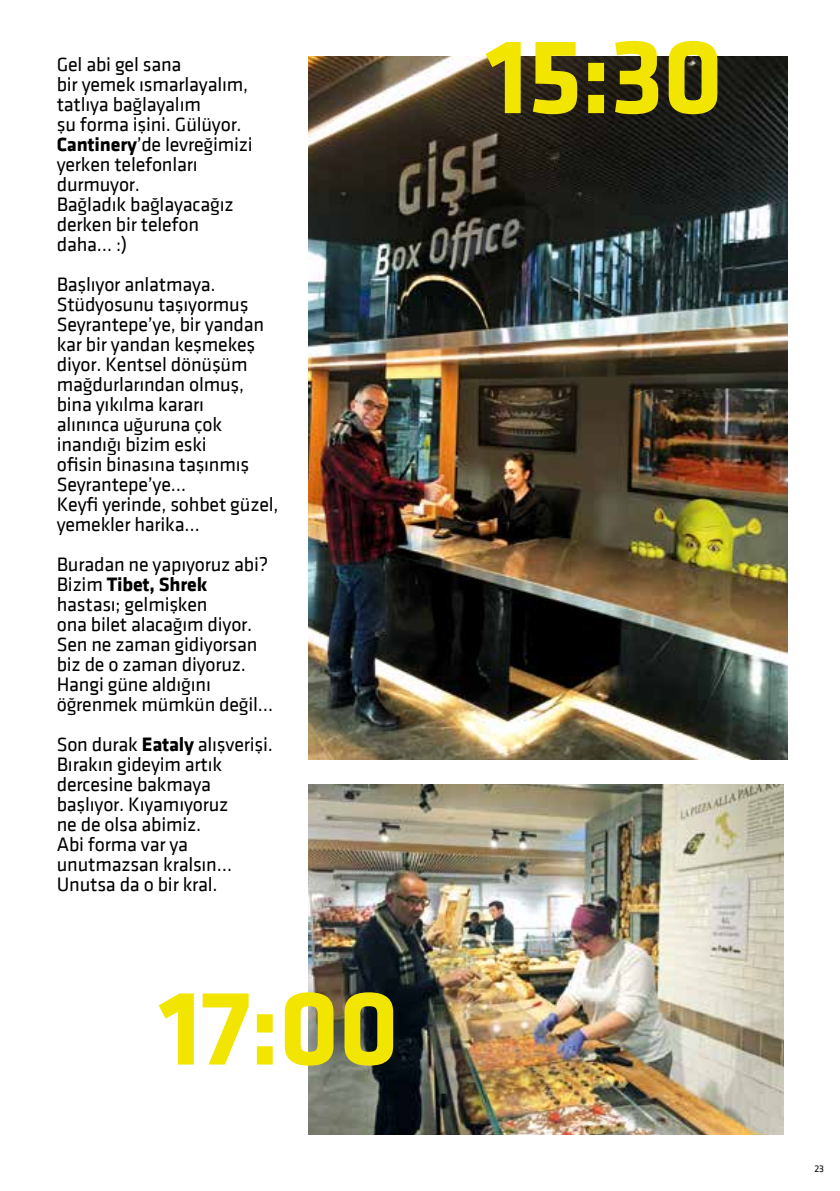
<style>
.page{position:relative;width:840px;height:1191px;background:#fff}
.page>*{position:absolute;margin:0;border:0;box-sizing:border-box;transform-origin:0 0}
.t1{font:700 110px "Klavika Dot";letter-spacing:-.01em;color:#f2e500}
.t2{font:20px/20px "Klavika Dot";letter-spacing:-.01em;color:#000}
.t3{font:10px "Klavika Dot";color:#000}
.s1{font-weight:700}
</style>
<div class="page">
<img style="left:308px;top:784px;width:474px;height:350px">
<img style="left:308px;top:57px;width:479px;height:703px">
<p class="t2" style="left:57px;top:54px;width:197px">Gel abi gel sana<br>bir yemek ısmarlayalım, tatlıya bağlayalım<br>şu forma işini. Gülüyor.<br><span class="s1">Cantinery</span>’de levreğimizi yerken telefonları durmuyor.<br>Bağladık bağlayacağız derken bir telefon daha… :)</p>
<p class="t2" style="left:57px;top:274px;width:223px">Başlıyor anlatmaya.<br>Stüdyosunu taşıyormuş<br>Seyrantepe’ye, bir yandan kar bir yandan keşmekeş diyor. Kentsel dönüşüm mağdurlarından olmuş, bina yıkılma kararı<br>alınınca uğuruna çok inandığı bizim eski<br>ofisin binasına taşınmış<br>Seyrantepe’ye…<br>Keyfi yerinde, sohbet güzel, yemekler harika…</p>
<p class="t2" style="left:57px;top:554px;width:218px">Buradan ne yapıyoruz abi?<br>Bizim <span class="s1">Tibet, Shrek </span>hastası; gelmişken<br>ona bilet alacağım diyor.<br>Sen ne zaman gidiyorsan biz de o zaman diyoruz.<br>Hangi güne aldığını öğrenmek mümkün değil…</p>
<p class="t2" style="left:57px;top:734px;width:217px">Son durak <span class="s1">Eataly</span> alışverişi.<br>Bırakın gideyim artık dercesine bakmaya başlıyor. Kıyamıyoruz<br>ne de olsa abimiz.<br>Abi forma var ya unutmazsan kralsın…<br>Unutsa da o bir kral.</p>
<h1 class="t1" style="left:159px;top:967px;width:242px">17:00</h1>
<h1 class="t1" style="left:485px;top:16px;width:239px">15:30</h1>
<p class="t3" style="left:814px;top:1164px;width:11px">23</p>
</div>
